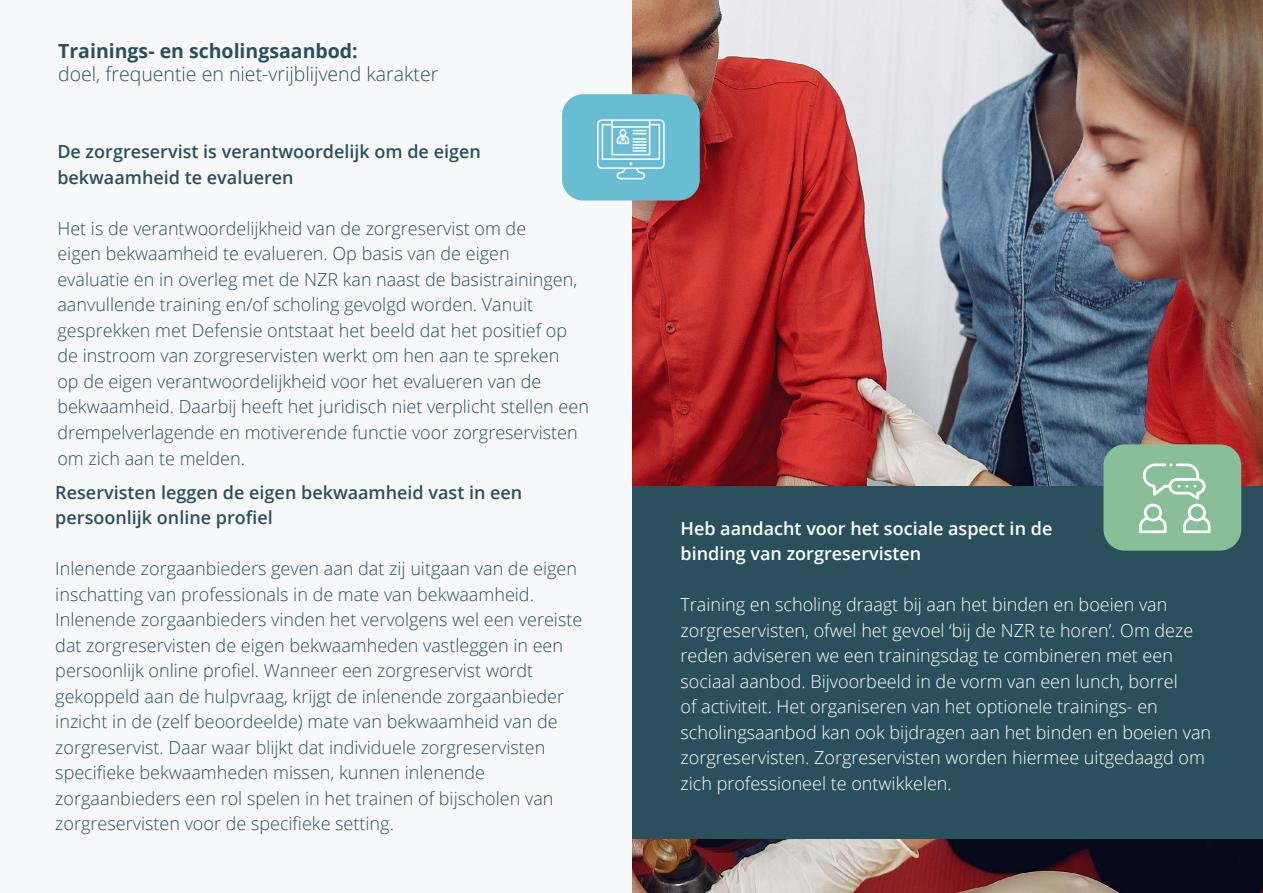
<style>
.page{position:relative;width:1263px;height:893px;background:#fff}
.page>*{position:absolute;margin:0;border:0;box-sizing:border-box;transform-origin:0 0}
.t1{font:300 19.5px "Open Sans";color:#2a4e5d}
.t2{font:700 19.5px "Open Sans";color:#2a4e5d}
.t3{font:300 18px/25.5px "Open Sans";color:#2b4f5d}
.t4{font:300 18px/25.5px "Open Sans";color:#fff}
.t5{font:600 18px/25.5px "Open Sans";color:#2b4f5d}
.t6{font:600 18px/25.5px "Open Sans";color:#fff}
</style>
<div class="page">
<img style="left:632px;top:0;width:631px;height:893px">
<div style="left:627px;top:486px;width:636px;height:353px;background:#2b505d"></div>
<div style="left:0;top:0;width:631px;height:893px;background:#f7f8f9"></div>
<div style="left:1103px;top:444px;width:138px;height:107px;background:#88be98;border-radius:21px"></div>
<svg style="left:1139px;top:463px;width:71px;height:70px"></svg>
<div style="left:562px;top:94px;width:138px;height:107px;background:#69bdd3;border-radius:21px"></div>
<svg style="left:597px;top:119px;width:68px;height:60px"></svg>
<p class="t2" style="left:58px;top:37px;width:301px">Trainings- en scholingsaanbod:</p>
<p class="t1" style="left:58px;top:61px;width:382px">doel, frequentie en niet-vrijblijvend karakter</p>
<p class="t5" style="left:57px;top:139px;width:425px">De zorgreservist is verantwoordelijk om de eigen bekwaamheid te evalueren</p>
<p class="t3" style="left:57px;top:215px;width:533px">Het is de verantwoordelijkheid van de zorgreservist om de<br>eigen bekwaamheid te evalueren. Op basis van de eigen<br>evaluatie en in overleg met de NZR kan naast de basistrainingen, aanvullende training en/of scholing gevolgd worden. Vanuit gesprekken met Defensie ontstaat het beeld dat het positief op de instroom van zorgreservisten werkt om hen aan te spreken<br>op de eigen verantwoordelijkheid voor het evalueren van de bekwaamheid. Daarbij heeft het juridisch niet verplicht stellen een drempelverlagende en motiverende functie voor zorgreservisten om zich aan te melden.</p>
<p class="t5" style="left:55px;top:479px;width:469px">Reservisten leggen de eigen bekwaamheid vast in een persoonlijk online profiel</p>
<p class="t3" style="left:55px;top:555px;width:528px">Inlenende zorgaanbieders geven aan dat zij uitgaan van de eigen inschatting van professionals in de mate van bekwaamheid.<br>Inlenende zorgaanbieders vinden het vervolgens wel een vereiste dat zorgreservisten de eigen bekwaamheden vastleggen in een persoonlijk online profiel. Wanneer een zorgreservist wordt gekoppeld aan de hulpvraag, krijgt de inlenende zorgaanbieder inzicht in de (zelf beoordeelde) mate van bekwaamheid van de zorgreservist. Daar waar blijkt dat individuele zorgreservisten specifieke bekwaamheden missen, kunnen inlenende zorgaanbieders een rol spelen in het trainen of bijscholen van zorgreservisten voor de specifieke setting.</p>
<p class="t6" style="left:680px;top:515px;width:373px">Heb aandacht voor het sociale aspect in de binding van zorgreservisten</p>
<p class="t4" style="left:680px;top:592px;width:532px">Training en scholing draagt bij aan het binden en boeien van zorgreservisten, ofwel het gevoel ‘bij de NZR te horen’. Om deze reden adviseren we een trainingsdag te combineren met een sociaal aanbod. Bijvoorbeeld in de vorm van een lunch, borrel<br>of activiteit. Het organiseren van het optionele trainings- en scholingsaanbod kan ook bijdragen aan het binden en boeien van zorgreservisten. Zorgreservisten worden hiermee uitgedaagd om zich professioneel te ontwikkelen.</p>
</div>
